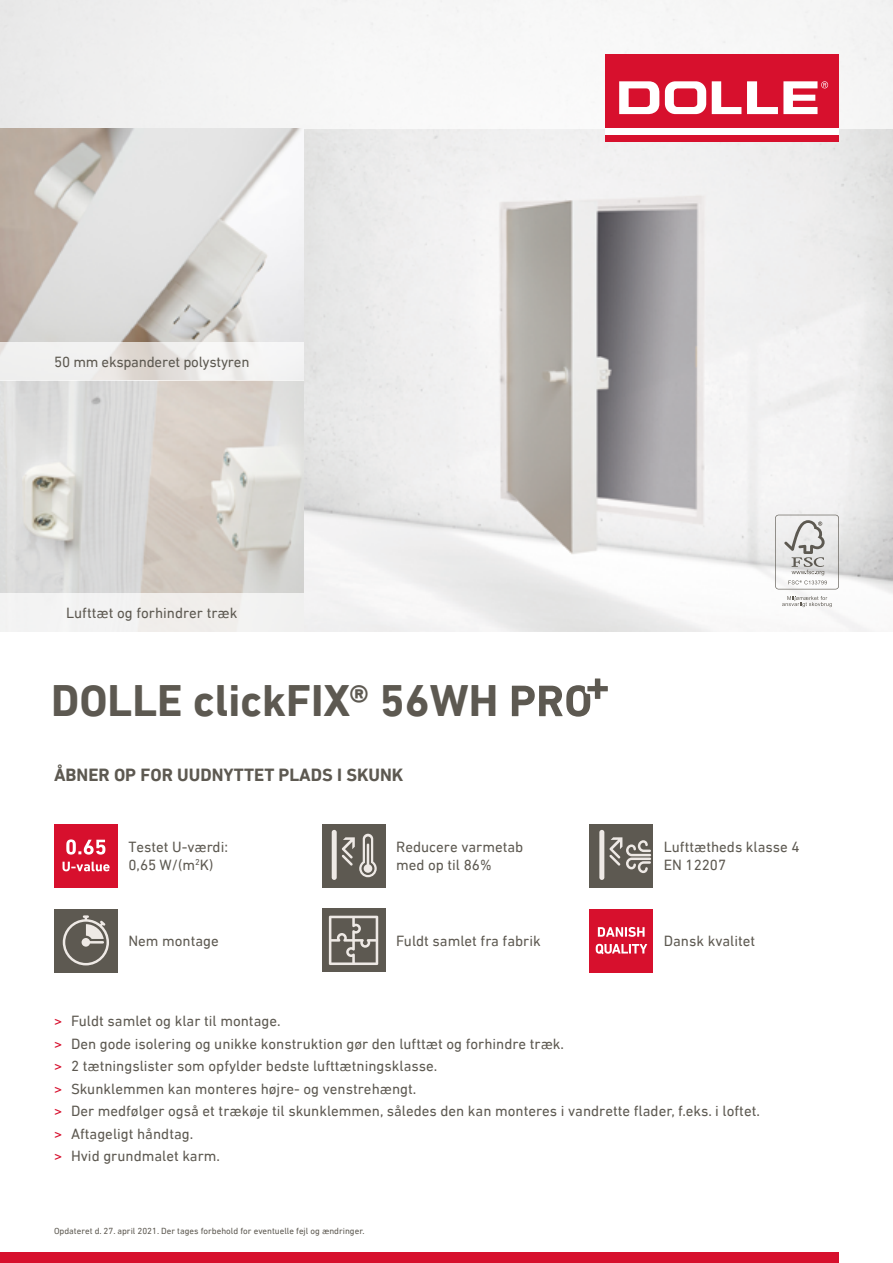
<style>
.page{position:relative;width:893px;height:1263px;background:#fff}
.page>*{position:absolute;margin:0;border:0;box-sizing:border-box;transform-origin:0 0}
.t1{font:700 45px "DIN Next LT Pro";color:#5d5951}
.t2{font:700 18px "DIN Next LT Pro";color:#5d5951}
.t3{font:15px/22.5px "DIN Next LT Pro";color:#5d5951}
.t4{font:9px "DIN Next LT Pro";color:#5d5951}
.s1{color:#d7102d}
</style>
<div class="page">
<img style="left:304px;top:128px;width:589px;height:503px">
<div style="left:54px;top:909px;width:64px;height:63px;background:#5d5951"></div>
<svg style="left:63px;top:915px;width:46px;height:50px"></svg>
<div style="left:54px;top:824px;width:64px;height:63px;background:#d7102d"></div>
<svg style="left:66px;top:839px;width:39px;height:16px"></svg>
<svg style="left:63px;top:862px;width:47px;height:9px"></svg>
<div style="left:0;top:0;width:893px;height:128px;background:#f5f5f5"></div>
<img style="left:0;top:128px;width:304px;height:465px">
<svg style="left:0;top:343px;width:304px;height:38px;fill:#f0f0f0"></svg>
<div style="left:0;top:593px;width:304px;height:38px;background:#f2f2f2"></div>
<div style="left:589px;top:909px;width:64px;height:63px;background:#d7102d"></div>
<svg style="left:598px;top:927px;width:47px;height:10px"></svg>
<svg style="left:596px;top:944px;width:51px;height:10px"></svg>
<svg style="left:782px;top:596px;width:50px;height:11px"></svg>
<svg style="left:775px;top:515px;width:64px;height:74px"></svg>
<svg style="left:512px;top:678px;width:96px;height:39px"></svg>
<div style="left:322px;top:824px;width:63px;height:63px;background:#5d5951"></div>
<div style="left:332px;top:830px;width:5px;height:50px;background:#eee9e5;border-radius:3px"></div>
<svg style="left:342px;top:834px;width:35px;height:43px"></svg>
<div style="left:589px;top:824px;width:64px;height:63px;background:#5d5951"></div>
<div style="left:599px;top:830px;width:5px;height:50px;background:#eee9e5;border-radius:3px"></div>
<svg style="left:609px;top:837px;width:42px;height:36px"></svg>
<div style="left:322px;top:908px;width:63px;height:64px;background:#5d5951"></div>
<svg style="left:329px;top:916px;width:49px;height:49px"></svg>
<div style="left:605px;top:54px;width:234px;height:87px;background:#d7102d"></div>
<div style="left:605px;top:128px;width:234px;height:6px;background:#fff"></div>
<svg style="left:619px;top:81px;width:209px;height:33px"></svg>
<div style="left:0;top:1252px;width:839px;height:11px;background:#d7102d"></div>
<p class="t3" style="left:54px;top:351px;width:197px">50 mm ekspanderet polystyren</p>
<p class="t3" style="left:66px;top:601px;width:173px">Lufttæt og forhindrer træk</p>
<h1 class="t1" style="left:51px;top:675px;width:449px">DOLLE clickFIX® 56WH</h1>
<p class="t2" style="left:54px;top:764px;width:351px">ÅBNER OP FOR UUDNYTTET PLADS I SKUNK</p>
<p class="t3" style="left:128px;top:838px;width:101px;line-height:18px">Testet U-værdi:<br>0,65 W/(m<sup>2</sup>K)</p>
<p class="t3" style="left:396px;top:838px;width:129px;line-height:18px">Reducere varmetab med op til 86%</p>
<p class="t3" style="left:664px;top:838px;width:137px;line-height:18px">Lufttætheds klasse 4<br>EN 12207</p>
<p class="t3" style="left:128px;top:930px;width:92px">Nem montage</p>
<p class="t3" style="left:664px;top:930px;width:93px">Dansk kvalitet</p>
<p class="t3" style="left:396px;top:930px;width:146px">Fuldt samlet fra fabrik</p>
<p class="t3" style="left:54px;top:1010px;width:707px"><span class="s1">&gt;</span> Fuldt samlet og klar til montage.<br><span class="s1">&gt;</span> Den gode isolering og unikke konstruktion gør den lufttæt og forhindre træk.<br><span class="s1">&gt;</span> 2 tætningslister som opfylder bedste lufttætningsklasse.<br><span class="s1">&gt;</span> Skunklemmen kan monteres højre- og venstrehængt.<br><span class="s1">&gt;</span> Der medfølger også et trækøje til skunklemmen, således den kan monteres i vandrette flader, f.eks. i loftet. <span class="s1">&gt;</span> Aftageligt håndtag.<br><span class="s1">&gt;</span> Hvid grundmalet karm.</p>
<p class="t4" style="left:54px;top:1226px;width:312px">Opdateret d. 27. april 2021. Der tages forbehold for eventuelle fejl og ændringer.</p>
</div>
